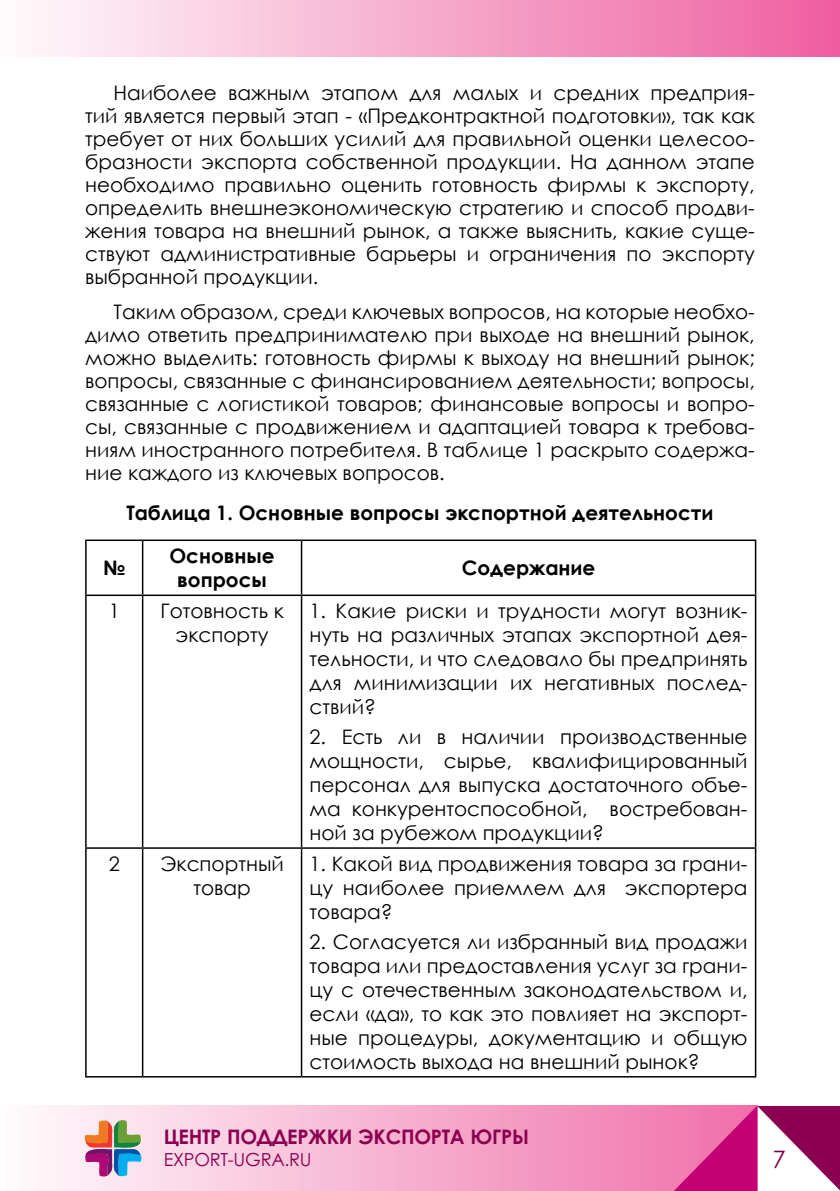
<style>
.page{position:relative;width:840px;height:1191px;background:#fff}
.page>*{position:absolute;margin:0;border:0;box-sizing:border-box;transform-origin:0 0}
.t1{font:24px "Century Gothic";color:#7b0046}
.t2{font:20px/24px "Century Gothic";color:#000;text-align:justify}
.t3{font:700 20px/24px "Century Gothic";color:#000;text-align:center}
.t4{font:700 20px "Century Gothic";letter-spacing:-.015em;color:#8c0052}
.t5{font:18px "Century Gothic";letter-spacing:-.015em;color:#8c0052}
</style>
<div class="page">
<div style="left:0;top:0;width:839px;height:57px;background:linear-gradient(to right,#fefbfb,#ef5fa0)"></div>
<hr style="left:0;top:0;width:1px;height:57px;background:#fffcfd">
<svg style="left:37px;top:1106px;width:637px;height:85px;background:#f7b6d2"></svg>
<svg style="left:674px;top:1105px;width:165px;height:86px"></svg>
<svg style="left:84px;top:1119px;width:58px;height:57px;background:#aa979e"></svg>
<hr style="left:300px;top:541px;width:2px;height:53px;background:#000">
<hr style="left:142px;top:541px;width:1px;height:53px;background:#000">
<hr style="left:754px;top:596px;width:2px;height:251px;background:#000">
<hr style="left:300px;top:596px;width:2px;height:251px;background:#000">
<hr style="left:142px;top:596px;width:1px;height:251px;background:#000">
<hr style="left:85px;top:596px;width:2px;height:251px;background:#000">
<hr style="left:301px;top:847px;width:455px;height:1px;background:#000">
<hr style="left:754px;top:848px;width:2px;height:228px;background:#000">
<hr style="left:142px;top:847px;width:159px;height:1px;background:#000">
<hr style="left:300px;top:848px;width:2px;height:228px;background:#000">
<hr style="left:85px;top:847px;width:57px;height:1px;background:#000">
<hr style="left:142px;top:848px;width:1px;height:228px;background:#000">
<hr style="left:85px;top:848px;width:2px;height:228px;background:#000">
<hr style="left:301px;top:1076px;width:455px;height:1px;background:#000">
<hr style="left:142px;top:1076px;width:159px;height:1px;background:#000">
<hr style="left:85px;top:1076px;width:57px;height:1px;background:#000">
<hr style="left:301px;top:539px;width:455px;height:2px;background:#000">
<hr style="left:754px;top:541px;width:2px;height:53px;background:#000">
<hr style="left:142px;top:539px;width:159px;height:2px;background:#000">
<hr style="left:85px;top:539px;width:57px;height:2px;background:#000">
<hr style="left:85px;top:541px;width:2px;height:53px;background:#000">
<hr style="left:301px;top:594px;width:455px;height:2px;background:#000">
<hr style="left:142px;top:594px;width:159px;height:2px;background:#000">
<hr style="left:85px;top:594px;width:57px;height:2px;background:#000">
<p class="t2" style="left:85px;top:81px;width:670px;line-height:23px;text-indent:28px">Наиболее важным этапом для малых и средних предприя&shy;тий является первый этап - «Предконтрактной подготовки», так как требует от них больших усилий для правильной оценки целесоо&shy;бразности экспорта собственной продукции. На данном этапе необходимо правильно оценить готовность фирмы к экспорту, определить внешнеэкономическую стратегию и способ продви&shy;жения товара на внешний рынок, а также выяснить, какие суще&shy;ствуют административные барьеры и ограничения по экспорту выбранной продукции.</p>
<p class="t2" style="left:85px;top:300px;width:670px;line-height:23px;text-indent:28px">Таким образом, среди ключевых вопросов, на которые необхо&shy;димо ответить предпринимателю при выходе на внешний рынок, можно выделить: готовность фирмы к выходу на внешний рынок; вопросы, связанные с финансированием деятельности; вопросы, связанные с логистикой товаров; финансовые вопросы и вопро&shy;сы, связанные с продвижением и адаптацией товара к требова&shy;ниям иностранного потребителя. В таблице 1 раскрыто содержа&shy;ние каждого из ключевых вопросов.</p>
<p class="t3" style="left:126px;top:500px;width:588px">Таблица 1. Основные вопросы экспортной деятельности</p>
<p class="t3" style="left:461px;top:555px;width:135px">Содержание</p>
<p class="t3" style="left:169px;top:543px;width:107px">Основные вопросы</p>
<p class="t3" style="left:103px;top:555px;width:24px">№</p>
<p class="t2" style="left:109px;top:599px;width:13px">1</p>
<p class="t2" style="left:109px;top:851px;width:13px">2</p>
<p class="t2" style="left:160px;top:599px;width:125px;text-align:center">Готовность к экспорту</p>
<p class="t2" style="left:160px;top:851px;width:125px;text-align:center">Экспортный товар</p>
<p class="t2" style="left:309px;top:599px;width:439px">1. Какие риски и трудности могут возник&shy;нуть на различных этапах экспортной дея&shy;тельности, и что следовало бы предпринять для минимизации их негативных послед&shy;ствий?</p>
<p class="t2" style="left:309px;top:724px;width:439px">2. Есть ли в наличии производственные мощности, сырье, квалифицированный персонал для выпуска достаточного объе&shy;ма конкурентоспособной, востребован&shy;ной за рубежом продукции?</p>
<p class="t2" style="left:309px;top:851px;width:439px">1. Какой вид продвижения товара за грани&shy;цу наиболее приемлем для экспортера товара?</p>
<p class="t2" style="left:309px;top:929px;width:439px">2. Согласуется ли избранный вид продажи товара или предоставления услуг за грани&shy;цу с отечественным законодательством и, если «да», то как это повлияет на экспорт&shy;ные процедуры, документацию и общую стоимость выхода на внешний рынок?</p>
<p class="t4" style="left:164px;top:1121px;width:366px">ЦЕНТР ПОДДЕРЖКИ ЭКСПОРТА ЮГРЫ</p>
<p class="t5" style="left:164px;top:1147px;width:149px">EXPORT-UGRA.RU</p>
<p class="t1" style="left:772px;top:1142px;width:15px">7</p>
</div>
